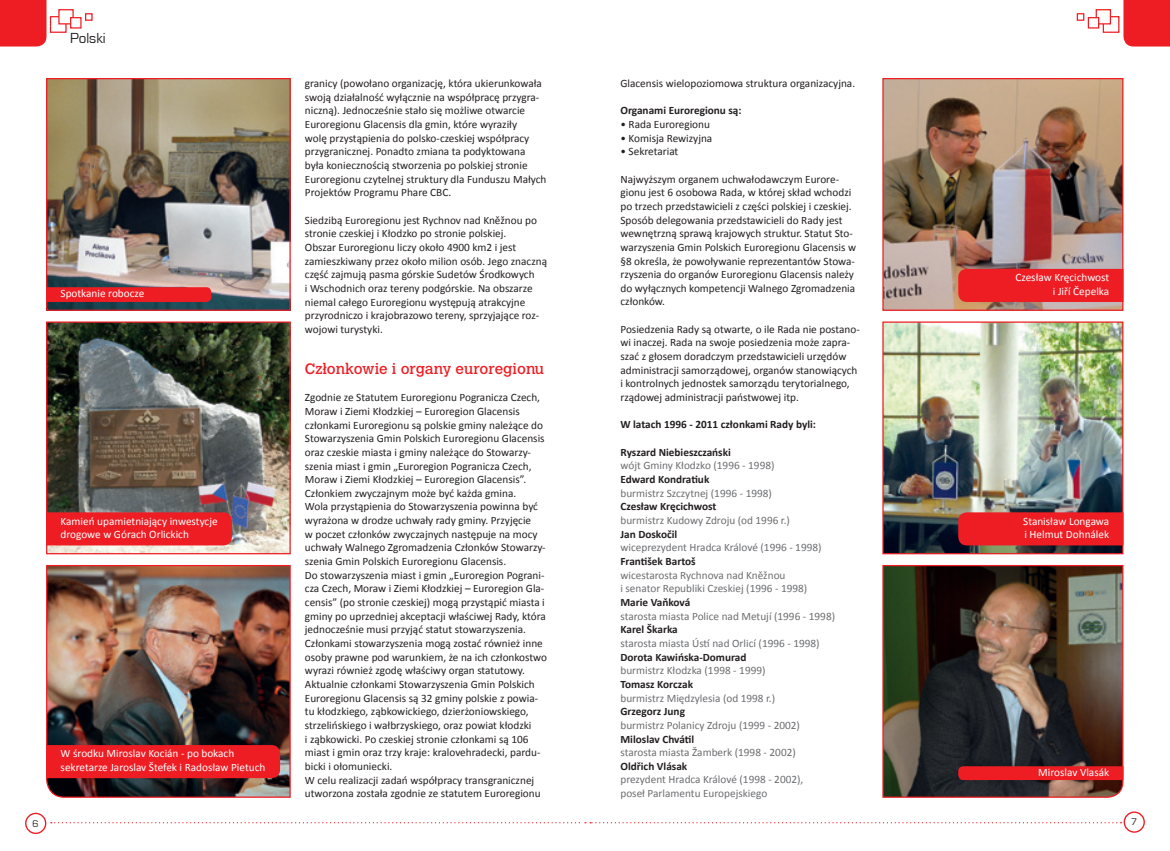
<style>
.page{position:relative;width:1170px;height:851px;background:#fff}
.page>*{position:absolute;margin:0;border:0;box-sizing:border-box;transform-origin:0 0}
.t1{font:15px "Calvert MT Std";color:#ee1d23}
.t2{font:15px "Eurostile";color:#231f20}
.t3{font:11.25px/13.6px "Calibri";color:#231f20}
.t4{font:11.25px/13.6px "Calibri";color:#6c6d70}
.t5{font:700 11.25px "Calibri";color:#231f20}
.t6{font:11.25px/13.6px "Calibri";color:#fff}
.t7{font:10px "Eurostile";color:#231f20}
</style>
<div class="page">
<div style="left:0;top:0;width:46px;height:46px;background:#ee1d23"></div>
<div style="left:1123px;top:0;width:46px;height:46px;background:#ee1d23"></div>
<div style="left:50px;top:16px;width:17px;height:17px;background:#fff;border:1px solid #ee1d23"></div>
<div style="left:1102px;top:16px;width:17px;height:17px;background:#fff;border:1px solid #ee1d23"></div>
<div style="left:58px;top:9px;width:16px;height:15px;background:#fff;border:1px solid #ee1d23"></div>
<div style="left:1095px;top:9px;width:15px;height:15px;background:#fff;border:1px solid #ee1d23"></div>
<div style="left:70px;top:17px;width:12px;height:12px;background:#fff;border:1px solid #ee1d23"></div>
<div style="left:1087px;top:17px;width:12px;height:12px;background:#fff;border:1px solid #ee1d23"></div>
<div style="left:85px;top:13px;width:8px;height:8px;background:#fff;border:1px solid #ee1d23"></div>
<div style="left:1076px;top:13px;width:8px;height:8px;background:#fff;border:1px solid #ee1d23"></div>
<div style="left:25px;top:812px;width:21px;height:21px;border:1px solid #ee1d23;border-radius:50%"></div>
<div style="left:1123px;top:811px;width:21px;height:21px;border:1px solid #ee1d23;border-radius:50%"></div>
<svg style="left:51px;top:822px;width:1070px;height:1px"></svg>
<img style="left:48px;top:80px;width:241px;height:229px">
<div style="left:46px;top:78px;width:245px;height:233px;border:1px solid #ee1d23"></div>
<img style="left:882px;top:565px;width:241px;height:233px">
<img style="left:46px;top:565px;width:245px;height:233px">
<img style="left:884px;top:80px;width:237px;height:229px">
<div style="left:882px;top:78px;width:241px;height:233px;border:1px solid #ee1d23"></div>
<img style="left:48px;top:323px;width:241px;height:229px">
<div style="left:46px;top:321px;width:245px;height:233px;border:1px solid #ee1d23"></div>
<img style="left:884px;top:323px;width:237px;height:229px">
<div style="left:882px;top:321px;width:241px;height:233px;border:1px solid #ee1d23"></div>
<div style="left:46px;top:512px;width:186px;height:33px;background:#ee1d23"></div>
<div style="left:46px;top:745px;width:234px;height:33px;background:#ee1d23"></div>
<svg style="left:46px;top:287px;width:165px;height:15px;background:#eb1e24"></svg>
<div style="left:958px;top:269px;width:165px;height:33px;background:#ee1d23"></div>
<div style="left:958px;top:512px;width:165px;height:33px;background:#ee1d23"></div>
<svg style="left:958px;top:766px;width:165px;height:14px;background:#e91d23"></svg>
<h1 class="t2" style="left:70px;top:30px;width:37px">Polski</h1>
<p class="t6" style="left:61px;top:286px;width:85px">Spotkanie robocze</p>
<p class="t6" style="left:61px;top:513px;width:159px">Kamień upamietniający inwestycje drogowe w Górach Orlickich</p>
<p class="t7" style="left:33px;top:817px;width:8px">6</p>
<p class="t6" style="left:61px;top:746px;width:206px">W środku Miroslav Kocián - po bokach sekretarze Jaroslav Štefek i Radosław Pietuch</p>
<p class="t3" style="left:305px;top:76px;width:243px">granicy (powołano organizację, która ukierunkowała swoją działalność wyłącznie na współpracę przygra&shy;niczną). Jednocześnie stało się możliwe otwarcie Euroregionu Glacensis dla gmin, które wyraziły<br>wolę przystąpienia do polsko-czeskiej współpracy przygranicznej. Ponadto zmiana ta podyktowana była koniecznością stworzenia po polskiej stronie Euroregionu czytelnej struktury dla Funduszu Małych Projektów Programu Phare CBC.</p>
<p class="t3" style="left:305px;top:212px;width:244px">Siedzibą Euroregionu jest Rychnov nad Kněžnou po stronie czeskiej i Kłodzko po stronie polskiej.<br>Obszar Euroregionu liczy około 4900 km2 i jest zamieszkiwany przez około milion osób. Jego znaczną część zajmują pasma górskie Sudetów Środkowych<br>i Wschodnich oraz tereny podgórskie. Na obszarze niemal całego Euroregionu występują atrakcyjne przyrodniczo i krajobrazowo tereny, sprzyjające roz&shy;wojowi turystyki.</p>
<h1 class="t1" style="left:305px;top:360px;width:241px">Członkowie i organy euroregionu</h1>
<p class="t3" style="left:305px;top:390px;width:244px">Zgodnie ze Statutem Euroregionu Pogranicza Czech, Moraw i Ziemi Kłodzkiej – Euroregion Glacensis członkami Euroregionu są polskie gminy należące do Stowarzyszenia Gmin Polskich Euroregionu Glacensis oraz czeskie miasta i gminy należące do Stowarzy&shy;szenia miast i gmin „Euroregion Pogranicza Czech, Moraw i Ziemi Kłodzkiej – Euroregion Glacensis”.<br>Członkiem zwyczajnym może być każda gmina.<br>Wola przystąpienia do Stowarzyszenia powinna być wyrażona w drodze uchwały rady gminy. Przyjęcie<br>w poczet członków zwyczajnych następuje na mocy uchwały Walnego Zgromadzenia Członków Stowarzy&shy;szenia Gmin Polskich Euroregionu Glacensis.<br>Do stowarzyszenia miast i gmin „Euroregion Pograni&shy;cza Czech, Moraw i Ziemi Kłodzkiej – Euroregion Gla&shy;censis” (po stronie czeskiej) mogą przystąpić miasta i gminy po uprzedniej akceptacji właściwej Rady, która jednocześnie musi przyjąć statut stowarzyszenia.<br>Członkami stowarzyszenia mogą zostać również inne osoby prawne pod warunkiem, że na ich członkostwo wyrazi również zgodę właściwy organ statutowy.<br>Aktualnie członkami Stowarzyszenia Gmin Polskich Euroregionu Glacensis są 32 gminy polskie z powia&shy;tu kłodzkiego, ząbkowickiego, dzierżoniowskiego, strzelińskiego i wałbrzyskiego, oraz powiat kłodzki<br>i ząbkowicki. Po czeskiej stronie członkami są 106 miast i gmin oraz trzy kraje: kralovehradecki, pardu&shy;bicki i ołomuniecki.<br>W celu realizacji zadań współpracy transgranicznej utworzona została zgodnie ze statutem Euroregionu</p>
<p class="t3" style="left:620px;top:76px;width:236px">Glacensis wielopoziomowa struktura organizacyjna.</p>
<p class="t5" style="left:620px;top:104px;width:123px">Organami Euroregionu są:</p>
<p class="t3" style="left:620px;top:117px;width:91px">• Rada Euroregionu</p>
<p class="t3" style="left:620px;top:130px;width:93px">• Komisja Rewizyjna</p>
<p class="t3" style="left:620px;top:144px;width:59px">• Sekretariat</p>
<p class="t3" style="left:620px;top:171px;width:237px">Najwyższym organem uchwałodawczym Eurore&shy;gionu jest 6 osobowa Rada, w której skład wchodzi po trzech przedstawicieli z części polskiej i czeskiej.<br>Sposób delegowania przedstawicieli do Rady jest wewnętrzną sprawą krajowych struktur. Statut Sto&shy;warzyszenia Gmin Polskich Euroregionu Glacensis w §8 określa, że powoływanie reprezentantów Stowa&shy;rzyszenia do organów Euroregionu Glacensis należy do wyłącznych kompetencji Walnego Zgromadzenia członków.</p>
<p class="t3" style="left:620px;top:321px;width:241px">Posiedzenia Rady są otwarte, o ile Rada nie postano&shy;wi inaczej. Rada na swoje posiedzenia może zapra&shy;szać z głosem doradczym przedstawicieli urzędów administracji samorządowej, organów stanowiących i kontrolnych jednostek samorządu terytorialnego, rządowej administracji państwowej itp.</p>
<p class="t5" style="left:620px;top:417px;width:197px">W latach 1996 - 2011 członkami Rady byli:</p>
<p class="t5" style="left:620px;top:445px;width:112px">Ryszard Niebieszczański</p>
<p class="t4" style="left:620px;top:458px;width:155px">wójt Gminy Kłodzko (1996 - 1998)</p>
<p class="t5" style="left:620px;top:472px;width:90px">Edward Kondratiuk</p>
<p class="t4" style="left:620px;top:485px;width:153px">burmistrz Szczytnej (1996 - 1998)</p>
<p class="t5" style="left:620px;top:499px;width:98px">Czesław Kręcichwost</p>
<p class="t4" style="left:620px;top:513px;width:171px">burmistrz Kudowy Zdroju (od 1996 r.)</p>
<p class="t5" style="left:620px;top:527px;width:58px">Jan Doskočil</p>
<p class="t4" style="left:620px;top:540px;width:202px">wiceprezydent Hradca Králové (1996 - 1998)</p>
<p class="t5" style="left:620px;top:554px;width:77px">František Bartoš</p>
<p class="t4" style="left:620px;top:567px;width:188px">wicestarosta Rychnova nad Kněžnou<br>i senator Republiki Czeskiej (1996 - 1998)</p>
<p class="t5" style="left:620px;top:595px;width:71px">Marie Vaňková</p>
<p class="t4" style="left:620px;top:608px;width:216px">starosta miasta Police nad Metují (1996 - 1998)</p>
<p class="t5" style="left:620px;top:622px;width:59px">Karel Škarka</p>
<p class="t4" style="left:620px;top:635px;width:201px">starosta miasta Ústí nad Orlicí (1996 - 1998)</p>
<p class="t5" style="left:620px;top:649px;width:128px">Dorota Kawińska-Domurad</p>
<p class="t4" style="left:620px;top:663px;width:147px">burmistrz Kłodzka (1998 - 1999)</p>
<p class="t5" style="left:620px;top:677px;width:74px">Tomasz Korczak</p>
<p class="t4" style="left:620px;top:690px;width:156px">burmistrz Międzylesia (od 1998 r.)</p>
<p class="t5" style="left:620px;top:704px;width:66px">Grzegorz Jung</p>
<p class="t4" style="left:620px;top:717px;width:181px">burmistrz Polanicy Zdroju (1999 - 2002)</p>
<p class="t5" style="left:620px;top:731px;width:75px">Miloslav Chvátil</p>
<p class="t4" style="left:620px;top:745px;width:177px">starosta miasta Žamberk (1998 - 2002)</p>
<p class="t5" style="left:620px;top:759px;width:68px">Oldřich Vlásak</p>
<p class="t4" style="left:620px;top:772px;width:184px">prezydent Hradca Králové (1998 - 2002), poseł Parlamentu Europejskiego</p>
<p class="t6" style="left:1015px;top:270px;width:95px;text-align:right">Czesław Kręcichwost i Jiří Čepelka</p>
<p class="t6" style="left:1023px;top:513px;width:88px">Stanisław Longawa i Helmut Dohnálek</p>
<p class="t6" style="left:1038px;top:765px;width:72px">Miroslav Vlasák</p>
<p class="t7" style="left:1131px;top:816px;width:8px">7</p>
</div>
